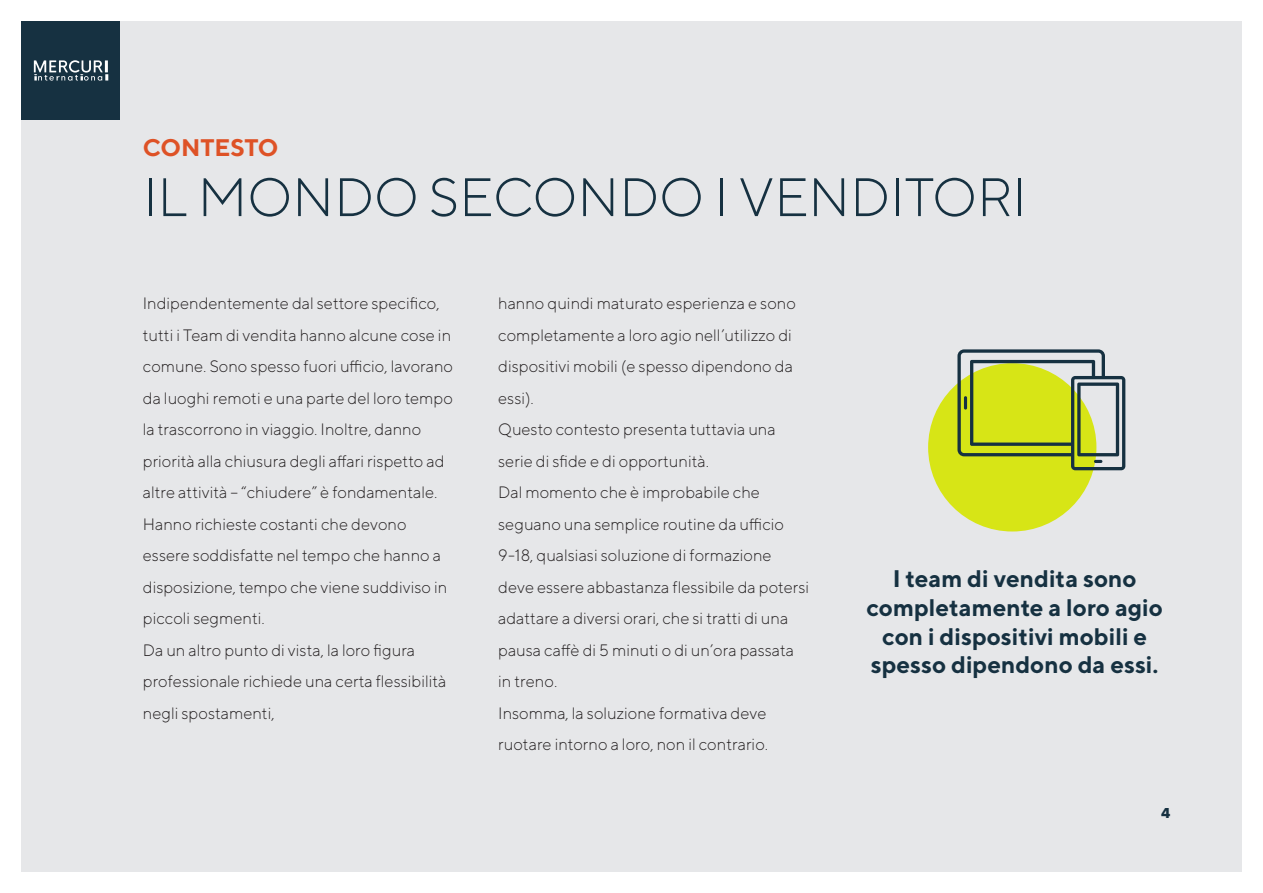
<style>
.page{position:relative;width:1263px;height:893px;background:#fff}
.page>*{position:absolute;margin:0;border:0;box-sizing:border-box;transform-origin:0 0}
.t1{font:300 54px "TT Norms";color:#163141}
.t2{font:700 24px/28.8px "TT Norms";color:#163141;text-align:center}
.t3{font:700 24px "TT Norms";color:#de5226}
.t4{font:300 16.5px/31.5px "TT Norms";color:#231f20}
.t5{font:15px "Proxima Nova Extrabld";color:#163141}
</style>
<div class="page">
<div style="left:21px;top:21px;width:1221px;height:851px;background:#e6e7e9"></div>
<div style="left:21px;top:21px;width:98px;height:98px;background:#163141"></div>
<svg style="left:34px;top:60px;width:74px;height:21px"></svg>
<div style="left:928px;top:363px;width:168px;height:168px;background:#d7e516;border-radius:50%"></div>
<svg style="left:957px;top:349px;width:168px;height:121px"></svg>
<p class="t3" style="left:143px;top:132px;width:137px">CONTESTO</p>
<p class="t1" style="left:143px;top:164px;width:886px">IL MONDO SECONDO I VENDITORI</p>
<p class="t4" style="left:143px;top:287px;width:312px">Indipendentemente dal settore specifico, tutti i Team di vendita hanno alcune cose in comune. Sono spesso fuori ufficio, lavorano da luoghi remoti e una parte del loro tempo la trascorrono in viaggio. Inoltre, danno priorità alla chiusura degli affari rispetto ad altre attività – “chiudere” è fondamentale.<br>Hanno richieste costanti che devono essere soddisfatte nel tempo che hanno a disposizione, tempo che viene suddiviso in piccoli segmenti.</p>
<p class="t4" style="left:143px;top:634px;width:305px">Da un altro punto di vista, la loro figura professionale richiede una certa flessibilità negli spostamenti,</p>
<p class="t4" style="left:498px;top:287px;width:299px">hanno quindi maturato esperienza e sono completamente a loro agio nell’utilizzo di dispositivi mobili (e spesso dipendono da essi).</p>
<p class="t4" style="left:498px;top:413px;width:312px">Questo contesto presenta tuttavia una serie di sfide e di opportunità.<br>Dal momento che è improbabile che seguano una semplice routine da ufficio 9-18, qualsiasi soluzione di formazione deve essere abbastanza flessibile da potersi adattare a diversi orari, che si tratti di una pausa caffè di 5 minuti o di un’ora passata in treno.<br>Insomma, la soluzione formativa deve ruotare intorno a loro, non il contrario.</p>
<p class="t2" style="left:866px;top:564px;width:298px">I team di vendita sono completamente a loro agio con i dispositivi mobili e spesso dipendono da essi.</p>
<p class="t5" style="left:1161px;top:806px;width:11px">4</p>
</div>
